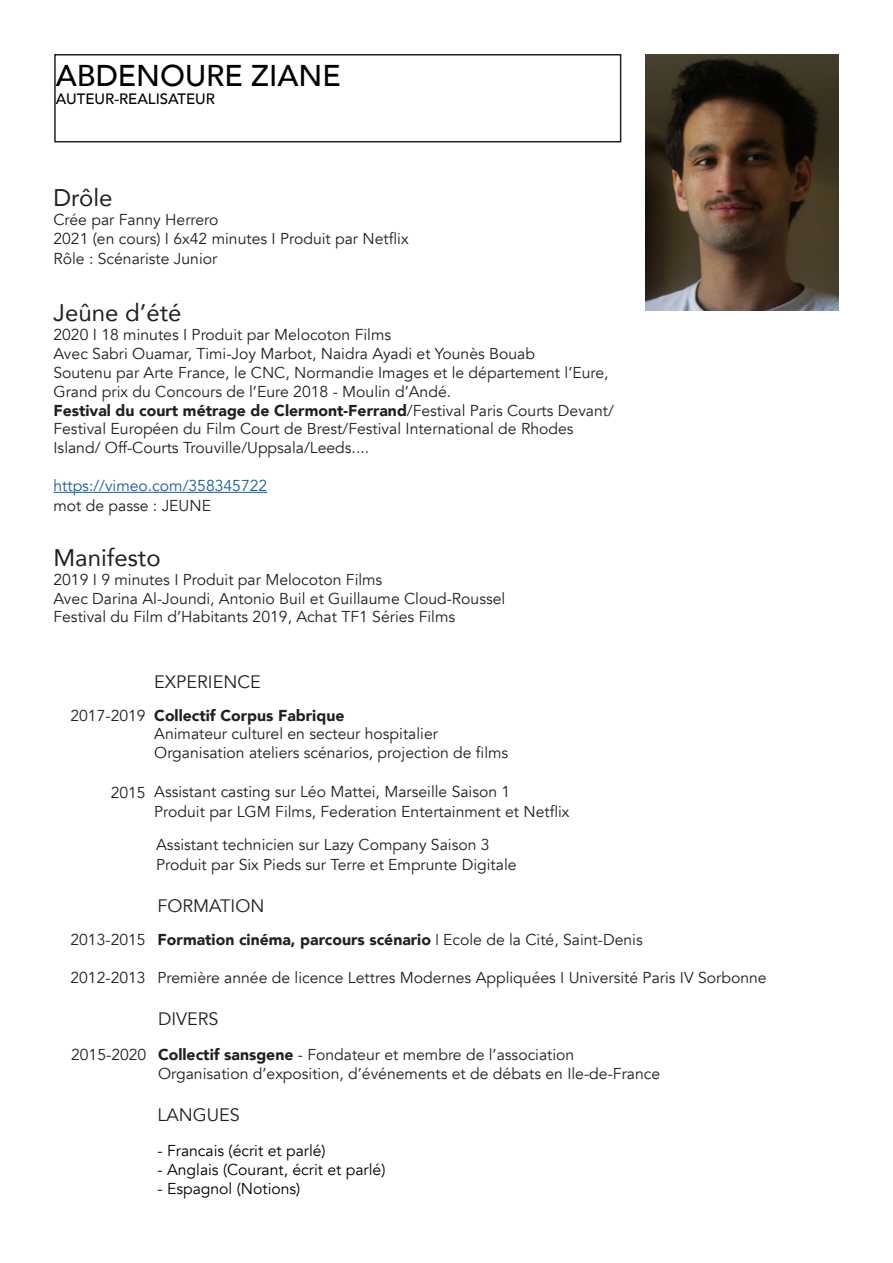
<style>
.page{position:relative;width:893px;height:1263px;background:#fff}
.page>*{position:absolute;margin:0;border:0;box-sizing:border-box;transform-origin:0 0}
.t1{font:500 30px "Avenir";color:#000}
.t2{font:24px "Avenir";color:#231f20}
.t3{font:18px "Avenir";color:#231f20}
.t4{font:15.75px/18.9px "Avenir";color:#231f20}
.t5{font:900 15.75px "Avenir";color:#231f20}
.t6{font:15.75px "Avenir";color:#000}
.t7{font:15.75px "Avenir";color:#175d9e}
.t8{font:500 15px "Avenir";color:#000}
.s1{font-weight:900}
.s2{font-weight:300}
.s3{font-weight:400}
</style>
<div class="page">
<img style="left:645px;top:54px;width:194px;height:256px">
<hr style="left:53px;top:492px;width:214px;height:1px;background:#175d9e">
<div style="left:54px;top:54px;width:567px;height:88px;border:2px solid #231f20"></div>
<p class="t1" style="left:56px;top:49px;width:286px">ABDENOURE ZIANE</p>
<p class="t8" style="left:56px;top:85px;width:161px">AUTEUR-REALISATEUR</p>
<p class="t2" style="left:53px;top:178px;width:61px">Drôle</p>
<p class="t4" style="left:53px;top:210px;width:167px">Crée par Fanny Herrero</p>
<p class="t4" style="left:53px;top:229px;width:357px">2021 (en cours) I 6x42 minutes I Produit par Netflix</p>
<p class="t4" style="left:53px;top:249px;width:165px">Rôle : Scénariste Junior</p>
<p class="t2" style="left:53px;top:293px;width:130px">Jeûne d’été</p>
<p class="t4" style="left:53px;top:325px;width:339px">2020 I 18 minutes I Produit par Melocoton Films</p>
<p class="t4" style="left:53px;top:344px;width:483px">Avec Sabri Ouamar, Timi-Joy Marbot, Naidra Ayadi et Younès Bouab</p>
<p class="t4" style="left:53px;top:363px;width:557px">Soutenu par Arte France, le CNC, Normandie Images et le département l’Eure,<br>Grand prix du Concours de l’Eure 2018 - Moulin d’Andé.</p>
<p class="t4" style="left:53px;top:401px;width:562px"><span class="s1">Festival du court métrage de Clermont-Ferrand</span>/Festival Paris Courts Devant/<br>Festival Européen du Film Court de Brest/Festival International de Rhodes<br>Island/ Off-Courts Trouville/Uppsala/Leeds....</p>
<p class="t7" style="left:53px;top:476px;width:215px">https://vimeo.com/358345722</p>
<p class="t4" style="left:53px;top:496px;width:159px">mot de passe : JEUNE</p>
<p class="t2" style="left:53px;top:538px;width:109px">Manifesto</p>
<p class="t4" style="left:53px;top:570px;width:330px">2019 I 9 minutes I Produit par Melocoton Films</p>
<p class="t4" style="left:53px;top:589px;width:453px">Avec Darina Al-Joundi, Antonio Buil et Guillaume Cloud-Roussel</p>
<p class="t4" style="left:53px;top:608px;width:403px">Festival du Film d’Habitants 2019, Achat TF1 Séries Films</p>
<p class="t3" style="left:154px;top:671px;width:108px">EXPERIENCE</p>
<p class="t4" style="left:70px;top:706px;width:77px">2017-2019</p>
<p class="t5" style="left:154px;top:702px;width:192px">Collectif Corpus Fabrique</p>
<p class="t4" style="left:154px;top:725px;width:285px">Animateur culturel en secteur hospitalier</p>
<p class="t4" style="left:154px;top:744px;width:356px">Organisation ateliers scénarios, projection de films</p>
<p class="t4" style="left:111px;top:783px;width:37px">2015</p>
<p class="t4" style="left:154px;top:782px;width:358px">Assistant casting sur Léo Mattei, Marseille Saison 1</p>
<p class="t4" style="left:154px;top:802px;width:417px">Produit par LGM Films, Federation Entertainment et Netflix</p>
<p class="t4" style="left:156px;top:836px;width:335px">Assistant technicien sur Lazy Company Saison 3</p>
<p class="t4" style="left:156px;top:855px;width:362px">Produit par Six Pieds sur Terre et Emprunte Digitale</p>
<p class="t4" style="left:70px;top:930px;width:77px">2013-2015</p>
<p class="t4" style="left:70px;top:968px;width:77px">2012-2013</p>
<p class="t3" style="left:157px;top:895px;width:108px">FORMATION</p>
<p class="t5" style="left:157px;top:926px;width:487px">Formation cinéma, parcours scénario <span class="s2">I</span> <span class="s3">Ecole de la Cité, Saint-Denis</span></p>
<p class="t4" style="left:157px;top:968px;width:611px">Première année de licence Lettres Modernes Appliquées I Université Paris IV Sorbonne</p>
<p class="t3" style="left:158px;top:1008px;width:62px">DIVERS</p>
<p class="t4" style="left:71px;top:1045px;width:77px">2015-2020</p>
<p class="t4" style="left:158px;top:1045px;width:418px"><span class="s1">Collectif sansgene</span> - Fondateur et membre de l’association</p>
<p class="t4" style="left:158px;top:1064px;width:504px">Organisation d’exposition, d’événements et de débats en Ile-de-France</p>
<p class="t3" style="left:157px;top:1104px;width:84px">LANGUES</p>
<p class="t6" style="left:157px;top:1141px;width:170px">- Francais (écrit et parlé)</p>
<p class="t6" style="left:157px;top:1160px;width:230px">- Anglais (Courant, écrit et parlé)</p>
<p class="t6" style="left:157px;top:1179px;width:144px">- Espagnol (Notions)</p>
</div>
